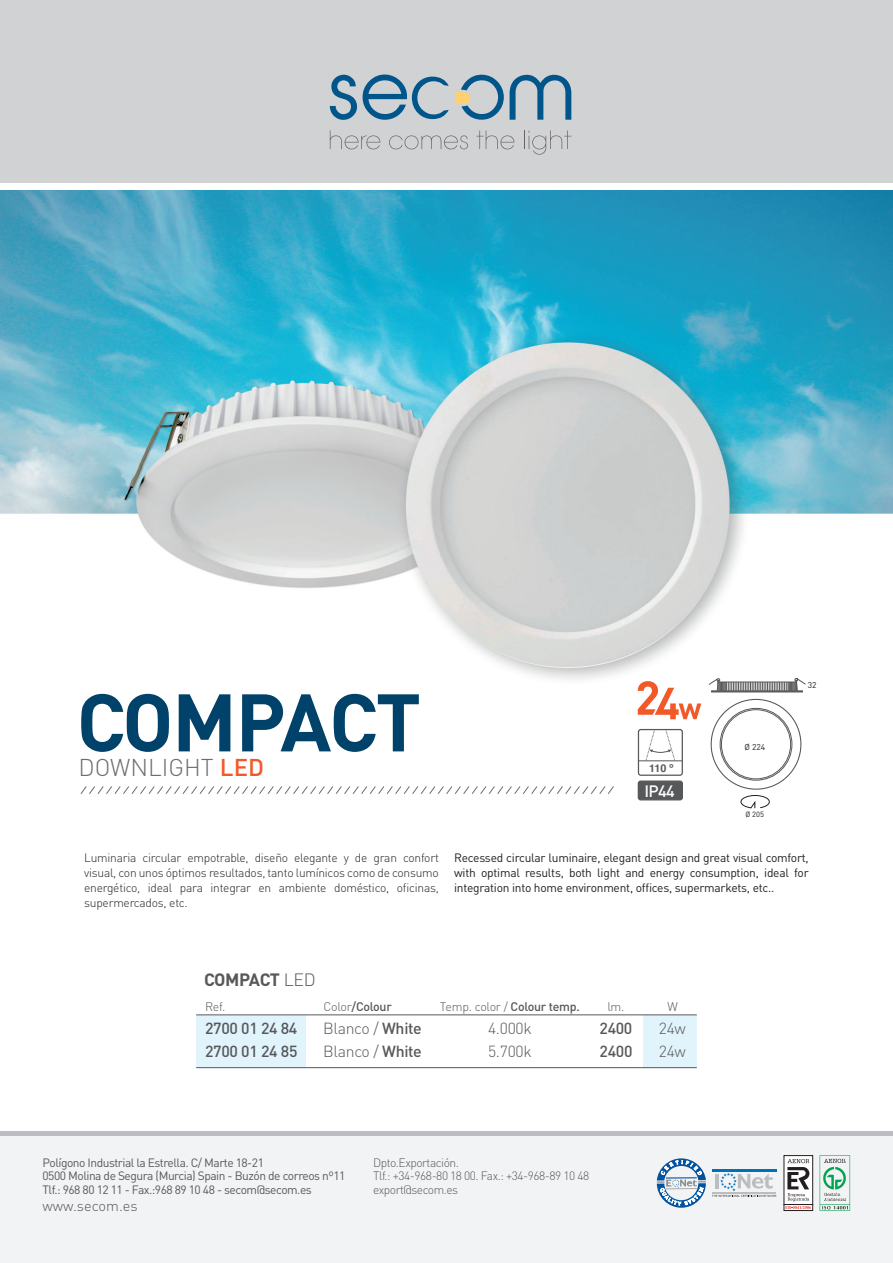
<style>
.page{position:relative;width:893px;height:1263px;background:#fff}
.page>*{position:absolute;margin:0;border:0;box-sizing:border-box;transform-origin:0 0}
.t1{font:700 80.1px "DIN Pro";letter-spacing:-.035em;color:#00426a}
.t2{font:300 24px "DIN Pro";color:#6c6d70}
.t3{font:700 17.7px "DIN Pro";letter-spacing:-.035em;color:#57585a}
.t4{font:500 16.35px "DIN Pro";color:#fff}
.t5{font:300 15.9px "DIN Pro";letter-spacing:-.02em;color:#57585a}
.t6{font:500 15.9px "DIN Pro";letter-spacing:-.02em;color:#57585a}
.t7{font:300 14.55px "DIN Pro";color:#57585a}
.t8{font:300 12.3px "DIN Pro";letter-spacing:-.02em;color:#57585a}
.t9{font:500 12.3px "DIN Pro";letter-spacing:-.02em;color:#57585a}
.t10{font:300 12px/15px "DIN Pro";letter-spacing:-.02em;color:#231f20;text-align:justify}
.t11{font:12px/15px "DIN Pro";letter-spacing:-.02em;color:#231f20;text-align:justify}
.t12{font:12px/13.5px "DIN Pro";letter-spacing:-.04em;color:#57585a}
.t13{font:300 12px/13.5px "DIN Pro";letter-spacing:-.04em;color:#57585a}
.t14{font:700 10.8px "Helvetica";color:#57585a}
.t15{font:8.4px "DIN Pro";color:#231f20}
.t16{font:7.5px "DIN Pro";color:#231f20}
.s1{font-weight:500;color:#f15929}
.s2{font-weight:300}
.s3{font-weight:500}
</style>
<div class="page">
<img style="left:0;top:190px;width:893px;height:510px">
<div style="left:0;top:0;width:893px;height:183px;background:#d1d2d4"></div>
<div style="left:1px;top:1133px;width:892px;height:130px;background:#f2f3f4"></div>
<hr style="left:0;top:1131px;width:893px;height:4px;background:#bcbdc0">
<svg style="left:330px;top:131px;width:50px;height:18px"></svg>
<svg style="left:389px;top:135px;width:79px;height:14px"></svg>
<svg style="left:476px;top:131px;width:38px;height:18px"></svg>
<svg style="left:524px;top:131px;width:47px;height:24px"></svg>
<svg style="left:510px;top:74px;width:61px;height:46px"></svg>
<svg style="left:330px;top:74px;width:119px;height:46px"></svg>
<svg style="left:455px;top:74px;width:49px;height:46px"></svg>
<div style="left:196px;top:1015px;width:110px;height:53px;background:#e1f4fc"></div>
<div style="left:643px;top:1015px;width:53px;height:53px;background:#e1f4fc"></div>
<hr style="left:196px;top:1067px;width:501px;height:1px;background:#57585a">
<hr style="left:196px;top:1014px;width:501px;height:1px;background:#57585a">
<svg style="left:657px;top:1158px;width:49px;height:50px"></svg>
<div style="left:784px;top:1155px;width:29px;height:50px;background:#fff;border:1px solid #231f20"></div>
<svg style="left:784px;top:1209px;width:29px;height:2px"></svg>
<svg style="left:784px;top:1159px;width:29px;height:50px"></svg>
<hr style="left:712px;top:1169px;width:64px;height:2px;background:#0070b7">
<svg style="left:712px;top:1173px;width:64px;height:24px"></svg>
<hr style="left:716px;top:1174px;width:3px;height:14px;background:#bcbdc0">
<svg style="left:820px;top:1155px;width:30px;height:56px"></svg>
<div style="left:711px;top:690px;width:92px;height:2px;border:1px solid #57585a"></div>
<svg style="left:708px;top:678px;width:98px;height:13px"></svg>
<div style="left:721px;top:709px;width:70px;height:70px;border:1px solid #57585a;border-radius:50%"></div>
<svg style="left:740px;top:795px;width:30px;height:14px"></svg>
<div style="left:638px;top:781px;width:44px;height:19px;background:#57585a;border-radius:2px"></div>
<div style="left:638px;top:780px;width:45px;height:20px;border:1px solid #57585a;border-radius:2px"></div>
<div style="left:638px;top:729px;width:45px;height:47px;border:1px solid #57585a;border-radius:2px"></div>
<svg style="left:645px;top:730px;width:30px;height:30px"></svg>
<hr style="left:638px;top:760px;width:44px;height:1px;background:#57585a">
<svg style="left:638px;top:681px;width:63px;height:38px"></svg>
<svg style="left:80px;top:786px;width:534px;height:8px"></svg>
<h1 class="t1" style="left:76px;top:668px;width:346px">COMPACT</h1>
<h2 class="t2" style="left:79px;top:751px;width:187px">DOWNLIGHT <span class="s1">LED</span></h2>
<p class="t14" style="left:649px;top:759px;width:26px">110 º</p>
<h3 class="t4" style="left:644px;top:780px;width:32px">IP44</h3>
<p class="t15" style="left:744px;top:741px;width:22px">Ø 224</p>
<p class="t16" style="left:745px;top:810px;width:20px">Ø 205</p>
<p class="t15" style="left:808px;top:679px;width:10px">32</p>
<p class="t10" style="left:84px;top:850px;width:356px">Luminaria circular empotrable, diseño elegante y de gran confort visual, con unos óptimos resultados, tanto lumínicos como de consumo energético, ideal para integrar en ambiente doméstico, oficinas, supermercados, etc.</p>
<p class="t11" style="left:454px;top:850px;width:356px">Recessed circular luminaire, elegant design and great visual comfort, with optimal results, both light and energy consumption, ideal for integration into home environment, offices, supermarkets, etc..</p>
<h3 class="t3" style="left:204px;top:967px;width:113px">COMPACT <span class="s2">LED</span></h3>
<p class="t8" style="left:205px;top:998px;width:22px">Ref.</p>
<p class="t9" style="left:323px;top:998px;width:70px"><span class="s2">Color</span>/Colour</p>
<p class="t8" style="left:440px;top:998px;width:141px">Temp. color / <span class="s3">Colour temp.</span></p>
<p class="t8" style="left:607px;top:998px;width:19px">lm.</p>
<p class="t8" style="left:667px;top:998px;width:12px">W</p>
<h3 class="t6" style="left:205px;top:1018px;width:94px">2700 01 24 84</h3>
<h3 class="t5" style="left:323px;top:1018px;width:100px">Blanco / <span class="s3">White</span></h3>
<h3 class="t5" style="left:488px;top:1018px;width:45px">4.000k</h3>
<h3 class="t6" style="left:599px;top:1018px;width:34px">2400</h3>
<h3 class="t5" style="left:659px;top:1018px;width:29px">24w</h3>
<h3 class="t6" style="left:205px;top:1041px;width:94px">2700 01 24 85</h3>
<h3 class="t5" style="left:323px;top:1041px;width:100px">Blanco / <span class="s3">White</span></h3>
<h3 class="t5" style="left:488px;top:1041px;width:45px">5.700k</h3>
<h3 class="t6" style="left:599px;top:1041px;width:34px">2400</h3>
<h3 class="t5" style="left:659px;top:1041px;width:29px">24w</h3>
<p class="t12" style="left:43px;top:1155px;width:305px">Polígono Industrial la Estrella. C/ Marte 18-21<br>0500 Molina de Segura (Murcia) Spain - Buzón de correos nº11<br>Tlf.: 968 80 12 11 - Fax.:968 89 10 48 - secom@secom.es</p>
<p class="t13" style="left:373px;top:1155px;width:218px">Dpto.Exportación.<br>Tlf.: +34-968-80 18 00. Fax.: +34-968-89 10 48 export@secom.es</p>
<p class="t7" style="left:43px;top:1196px;width:97px">www.secom.es</p>
</div>
